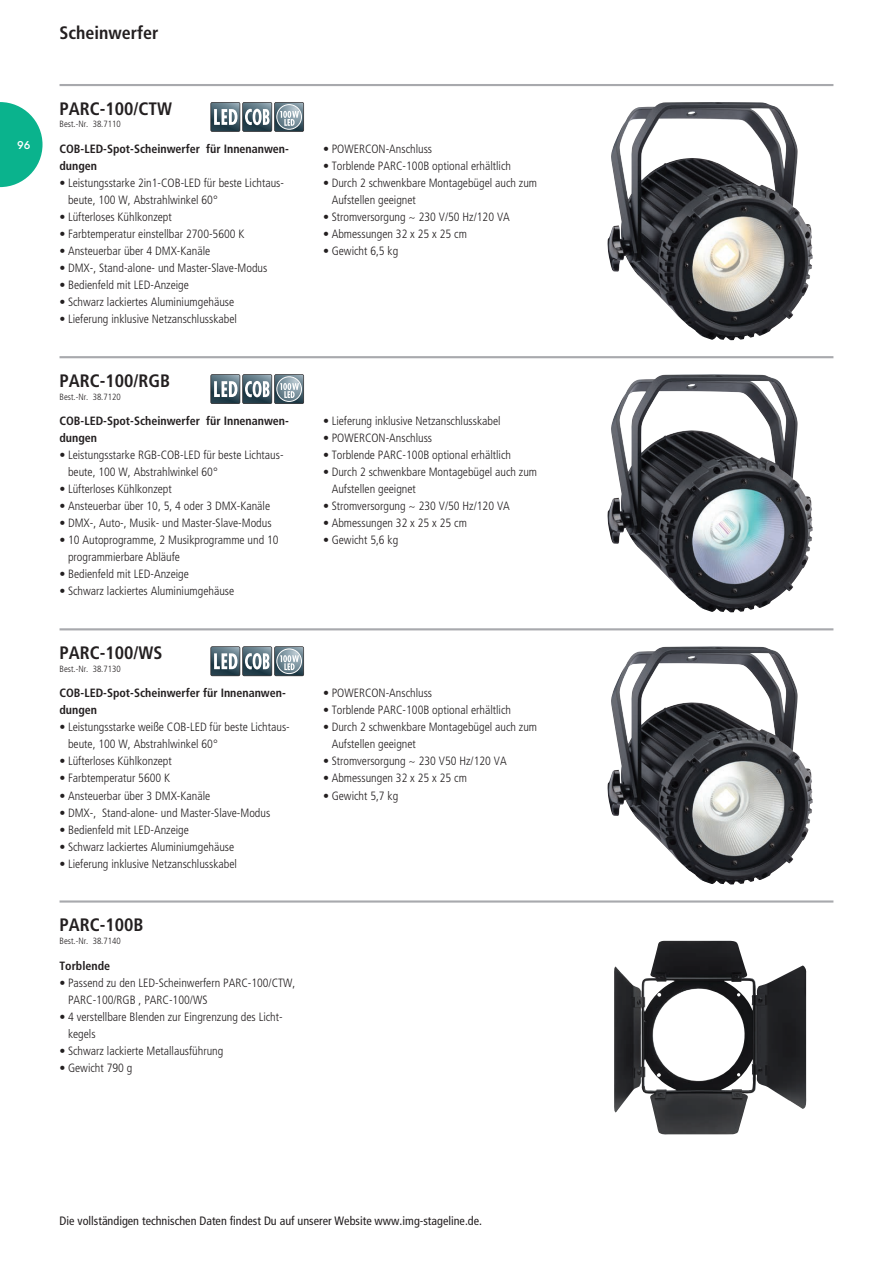
<style>
.page{position:relative;width:893px;height:1263px;background:#fff}
.page>*{position:absolute;margin:0;border:0;box-sizing:border-box;transform-origin:0 0}
.Artikelnummer{font:700 condensed 18px "Frutiger LT Pro";color:#231f20}
.Vorspann_Headline{font:700 condensed 18px "Frutiger LT Pro";color:#231f20}
.t1{font:condensed 12.15px "Frutiger LT Pro";color:#231f20}
.t2{font:300 condensed 12px/17px "Frutiger LT Pro";color:#231f20}
.Body{font:700 condensed 12px/17px "Frutiger LT Pro";color:#231f20}
.t3{font:500 12px "Cera PRO";color:#fff}
.Bestellnummer{font:300 condensed 9px "Frutiger LT Pro";color:#231f20}
</style>
<div class="page">
<svg style="left:0;top:102px;width:43px;height:85px"></svg>
<svg style="left:210px;top:102px;width:94px;height:30px"></svg>
<svg style="left:210px;top:374px;width:94px;height:30px"></svg>
<hr style="left:60px;top:356px;width:773px;height:2px;background:#a8a9ad">
<svg style="left:210px;top:646px;width:94px;height:30px"></svg>
<hr style="left:60px;top:628px;width:773px;height:2px;background:#a8a9ad">
<hr style="left:60px;top:900px;width:773px;height:2px;background:#a8a9ad">
<hr style="left:60px;top:84px;width:773px;height:2px;background:#a8a9ad">
<img style="left:607px;top:102px;width:195px;height:238px">
<img style="left:607px;top:374px;width:195px;height:238px">
<img style="left:607px;top:646px;width:195px;height:238px">
<img style="left:614px;top:941px;width:192px;height:193px">
<p class="t3" style="left:17px;top:137px;width:15px">96</p>
<p class="Vorspann_Headline" style="left:60px;top:22px;width:101px">Scheinwerfer</p>
<p class="Artikelnummer" style="left:60px;top:98px;width:114px">PARC-100/CTW</p>
<p class="Bestellnummer" style="left:60px;top:119px;width:63px">Best.-Nr. 38.7110</p>
<p class="Body" style="left:60px;top:140px;width:231px">COB-LED-Spot-Scheinwerfer für Innenanwen&shy;dungen</p>
<p class="t2" style="left:68px;top:175px;width:217px;text-indent:-9px">• Leistungsstarke 2in1-COB-LED für beste Lichtaus‑ beute, 100 W, Abstrahlwinkel 60°</p>
<p class="t2" style="left:60px;top:209px;width:114px">• Lüfterloses Kühlkonzept</p>
<p class="t2" style="left:60px;top:226px;width:187px">• Farbtemperatur einstellbar 2700-5600 K</p>
<p class="t2" style="left:60px;top:243px;width:152px">• Ansteuerbar über 4 DMX-Kanäle</p>
<p class="t2" style="left:60px;top:260px;width:209px">• DMX-, Stand-alone- und Master-Slave-Modus</p>
<p class="t2" style="left:60px;top:277px;width:131px">• Bedienfeld mit LED-Anzeige</p>
<p class="t2" style="left:60px;top:294px;width:176px">• Schwarz lackiertes Aluminiumgehäuse</p>
<p class="t2" style="left:60px;top:311px;width:179px">• Lieferung inklusive Netzanschlusskabel</p>
<p class="Artikelnummer" style="left:60px;top:370px;width:112px">PARC-100/RGB</p>
<p class="Bestellnummer" style="left:60px;top:391px;width:63px">Best.-Nr. 38.7120</p>
<p class="Body" style="left:60px;top:413px;width:231px">COB-LED-Spot-Scheinwerfer für Innenanwen&shy;dungen</p>
<p class="t2" style="left:68px;top:447px;width:217px;text-indent:-9px">• Leistungsstarke RGB-COB-LED für beste Lichtaus‑ beute, 100 W, Abstrahlwinkel 60°</p>
<p class="t2" style="left:60px;top:481px;width:114px">• Lüfterloses Kühlkonzept</p>
<p class="t2" style="left:60px;top:498px;width:212px">• Ansteuerbar über 10, 5, 4 oder 3 DMX-Kanäle</p>
<p class="t2" style="left:60px;top:515px;width:214px">• DMX-, Auto-, Musik- und Master-Slave-Modus</p>
<p class="t2" style="left:68px;top:532px;width:212px;text-indent:-9px">• 10 Autoprogramme, 2 Musikprogramme und 10 programmierbare Abläufe</p>
<p class="t2" style="left:60px;top:566px;width:131px">• Bedienfeld mit LED-Anzeige</p>
<p class="t2" style="left:60px;top:583px;width:176px">• Schwarz lackiertes Aluminiumgehäuse</p>
<p class="Artikelnummer" style="left:60px;top:642px;width:105px">PARC-100/WS</p>
<p class="Bestellnummer" style="left:60px;top:663px;width:63px">Best.-Nr. 38.7130</p>
<p class="Body" style="left:60px;top:685px;width:228px">COB-LED-Spot-Scheinwerfer für Innenanwen&shy;dungen</p>
<p class="t2" style="left:68px;top:719px;width:223px;text-indent:-9px">• Leistungsstarke weiße COB-LED für beste Lichtaus‑ beute, 100 W, Abstrahlwinkel 60°</p>
<p class="t2" style="left:60px;top:753px;width:114px">• Lüfterloses Kühlkonzept</p>
<p class="t2" style="left:60px;top:770px;width:112px">• Farbtemperatur 5600 K</p>
<p class="t2" style="left:60px;top:787px;width:152px">• Ansteuerbar über 3 DMX-Kanäle</p>
<p class="t2" style="left:60px;top:804px;width:212px">• DMX-, Stand-alone- und Master-Slave-Modus</p>
<p class="t2" style="left:60px;top:821px;width:131px">• Bedienfeld mit LED-Anzeige</p>
<p class="t2" style="left:60px;top:838px;width:176px">• Schwarz lackiertes Aluminiumgehäuse</p>
<p class="t2" style="left:60px;top:855px;width:179px">• Lieferung inklusive Netzanschlusskabel</p>
<p class="Artikelnummer" style="left:60px;top:914px;width:86px">PARC-100B</p>
<p class="Bestellnummer" style="left:60px;top:936px;width:63px">Best.-Nr. 38.7140</p>
<p class="Body" style="left:60px;top:957px;width:52px">Torblende</p>
<p class="t2" style="left:68px;top:974px;width:229px;text-indent:-9px">• Passend zu den LED-Scheinwerfern PARC‑100/CTW,<br>PARC‑100/RGB , PARC‑100/WS</p>
<p class="t2" style="left:68px;top:1008px;width:216px;text-indent:-9px">• 4 verstellbare Blenden zur Eingrenzung des Licht‑ kegels</p>
<p class="t2" style="left:60px;top:1042px;width:165px">• Schwarz lackierte Metallausführung</p>
<p class="t2" style="left:60px;top:1059px;width:74px">• Gewicht 790 g</p>
<p class="t2" style="left:323px;top:141px;width:110px">• POWERCON-Anschluss</p>
<p class="t2" style="left:323px;top:158px;width:189px">• Torblende PARC‑100B optional erhältlich</p>
<p class="t2" style="left:332px;top:175px;width:207px;text-indent:-9px">• Durch 2 schwenkbare Montagebügel auch zum<br>Aufstellen geeignet</p>
<p class="t2" style="left:323px;top:209px;width:188px">• Stromversorgung ~ 230 V/50 Hz/120 VA</p>
<p class="t2" style="left:323px;top:226px;width:145px">• Abmessungen 32 x 25 x 25 cm</p>
<p class="t2" style="left:323px;top:243px;width:77px">• Gewicht 6,5 kg</p>
<p class="t2" style="left:323px;top:413px;width:179px">• Lieferung inklusive Netzanschlusskabel</p>
<p class="t2" style="left:323px;top:430px;width:110px">• POWERCON-Anschluss</p>
<p class="t2" style="left:323px;top:447px;width:189px">• Torblende PARC‑100B optional erhältlich</p>
<p class="t2" style="left:332px;top:464px;width:207px;text-indent:-9px">• Durch 2 schwenkbare Montagebügel auch zum<br>Aufstellen geeignet</p>
<p class="t2" style="left:323px;top:498px;width:188px">• Stromversorgung ~ 230 V/50 Hz/120 VA</p>
<p class="t2" style="left:323px;top:515px;width:145px">• Abmessungen 32 x 25 x 25 cm</p>
<p class="t2" style="left:323px;top:532px;width:77px">• Gewicht 5,6 kg</p>
<p class="t2" style="left:323px;top:685px;width:110px">• POWERCON-Anschluss</p>
<p class="t2" style="left:323px;top:702px;width:189px">• Torblende PARC‑100B optional erhältlich</p>
<p class="t2" style="left:332px;top:719px;width:207px;text-indent:-9px">• Durch 2 schwenkbare Montagebügel auch zum<br>Aufstellen geeignet</p>
<p class="t2" style="left:323px;top:753px;width:185px">• Stromversorgung ~ 230 V50 Hz/120 VA</p>
<p class="t2" style="left:323px;top:770px;width:145px">• Abmessungen 32 x 25 x 25 cm</p>
<p class="t2" style="left:323px;top:787px;width:77px">• Gewicht 5,7 kg</p>
<p class="t1" style="left:60px;top:1213px;width:424px">Die vollständigen technischen Daten findest Du auf unserer Website www.img-stageline.de.</p>
</div>
